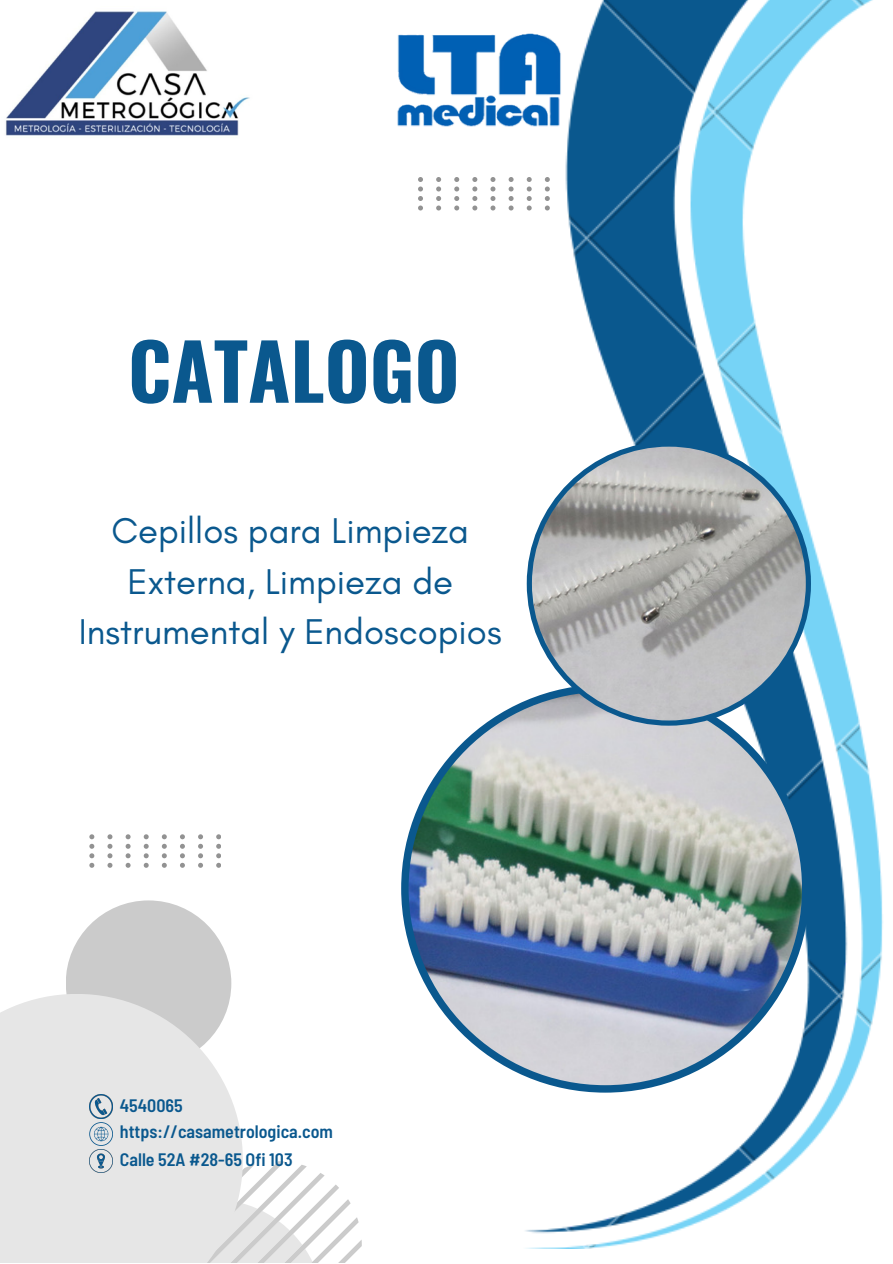
<style>
.page{position:relative;width:893px;height:1264px;background:#fff}
.page>*{position:absolute;margin:0;border:0;box-sizing:border-box;transform-origin:0 0}
.t1{font:700 76.95px "Oswald";color:#0a588e}
.t2{font:36.45px/50.6px "Glacial Indifference";color:#0a588e;text-align:center}
.t3{font:600 semi-condensed 18px "Barlow";color:#0a588e}
</style>
<div class="page">
<svg style="left:243px;top:1161px;width:119px;height:101px"></svg>
<img style="left:525px;top:0;width:358px;height:1248px">
<img style="left:401px;top:684px;width:408px;height:408px">
<div style="left:66px;top:900px;width:165px;height:165px;background:#cbcbcb;border-radius:50%"></div>
<div style="left:0;top:993px;width:243px;height:269px;background:#e6e6e6"></div>
<img style="left:89px;top:1094px;width:24px;height:24px">
<svg style="left:89px;top:1122px;width:24px;height:23px"></svg>
<img style="left:89px;top:1149px;width:24px;height:23px">
<svg style="left:526px;top:441px;width:284px;height:284px;background:#a7b2b7"></svg>
<svg style="left:89px;top:834px;width:132px;height:33px"></svg>
<svg style="left:418px;top:177px;width:131px;height:33px"></svg>
<img style="left:397px;top:12px;width:209px;height:131px">
<img style="left:5px;top:11px;width:245px;height:125px">
<p class="t1" style="left:128px;top:311px;width:333px">CATALOGO</p>
<p class="t2" style="left:79px;top:505px;width:424px">Cepillos para Limpieza<br>Externa, Limpieza de<br>Instrumental y Endoscopios</p>
<p class="t3" style="left:120px;top:1093px;width:64px">4540065</p>
<p class="t3" style="left:120px;top:1120px;width:215px">https://casametrologica.com</p>
<p class="t3" style="left:120px;top:1147px;width:174px">Calle 52A #28-65 Ofi 103</p>
</div>
